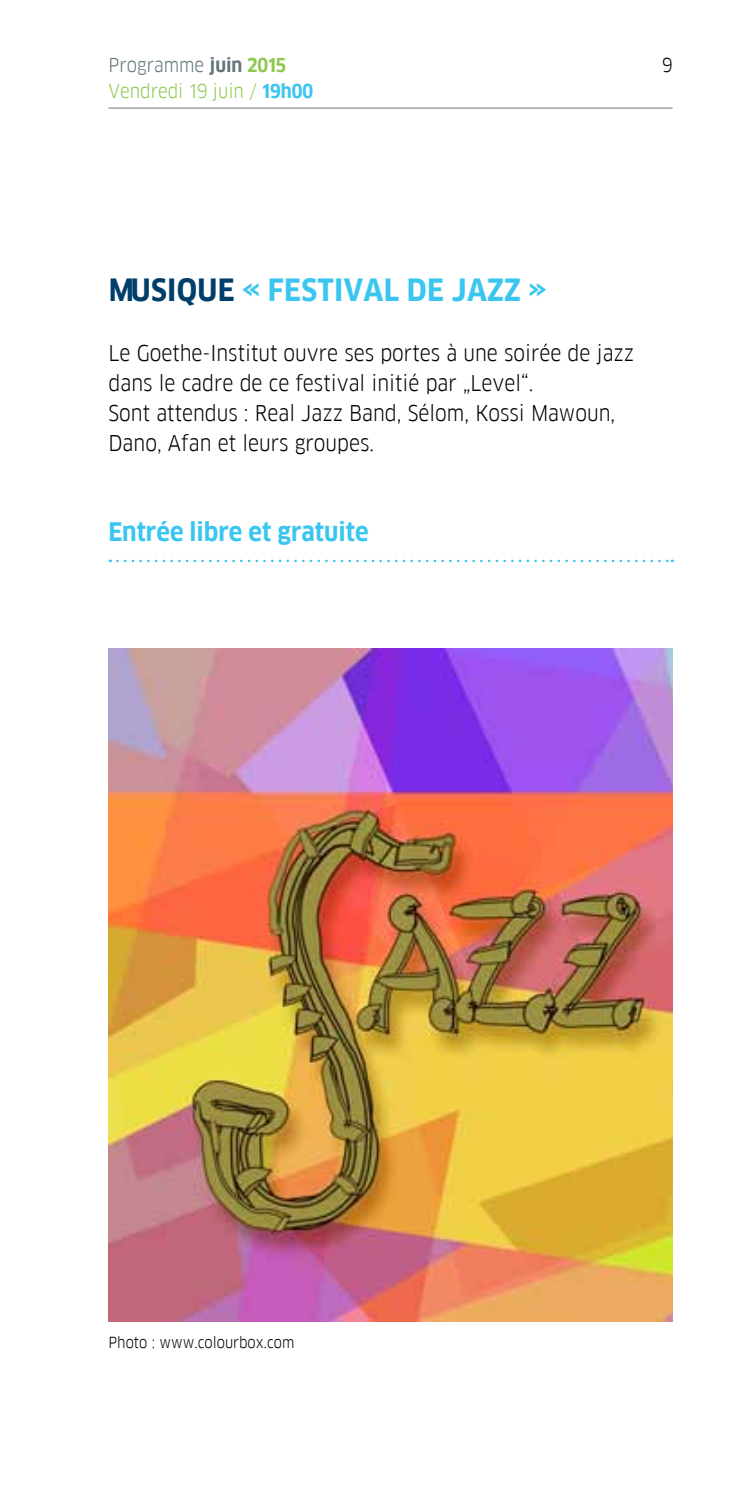
<style>
.page{position:relative;width:745px;height:1489px;background:#fff}
.page>*{position:absolute;margin:0;border:0;box-sizing:border-box;transform-origin:0 0}
.t1{font:700 30px "Goethe FF Clan";color:#3ac6ef}
.t2{font:700 30px "Goethe FF Clan";color:#003f6b}
.t3{font:700 25px "Goethe FF Clan";color:#3ac6ef}
.t4{font:21.25px/30px "Goethe FF Clan";color:#000}
.t5{font:18.75px "Goethe FF Clan";color:#90c84f}
.t6{font:18.75px "Goethe FF Clan";color:#64757d}
.t7{font:18.75px "Goethe FF Clan";color:#000}
.t8{font:15px "Goethe FF Clan";color:#000}
.s1{font-weight:700}
.s2{font-weight:700;color:#90c84f}
.s3{font-weight:700;color:#3ac6ef}
</style>
<div class="page">
<img style="left:108px;top:648px;width:564px;height:673px">
<svg style="left:117px;top:559px;width:555px;height:3px"></svg>
<hr style="left:108px;top:108px;width:564px;height:1px;background:#64757d">
<p class="t6" style="left:108px;top:54px;width:179px">Programme <span class="s1">juin</span> <span class="s2">2015</span></p>
<p class="t7" style="left:661px;top:54px;width:12px">9</p>
<p class="t5" style="left:108px;top:80px;width:206px">Vendredi 19 juin / <span class="s3">19h00</span></p>
<h1 class="t2" style="left:109px;top:272px;width:40px">Musique</h1>
<h1 class="t1" style="left:242px;top:272px;width:60px">« Festival</h1>
<h1 class="t1" style="left:406px;top:272px;width:141px">de jazz »</h1>
<p class="t4" style="left:108px;top:338px;width:527px">Le Goethe-Institut ouvre ses portes à une soirée de jazz dans le cadre de ce festival initié par „Level“.<br>Sont attendus : Real Jazz Band, Sélom, Kossi Mawoun, Dano, Afan et leurs groupes.</p>
<p class="t3" style="left:108px;top:517px;width:261px">Entrée libre et gratuite</p>
<p class="t8" style="left:108px;top:1333px;width:187px">Photo : www.colourbox.com</p>
</div>
